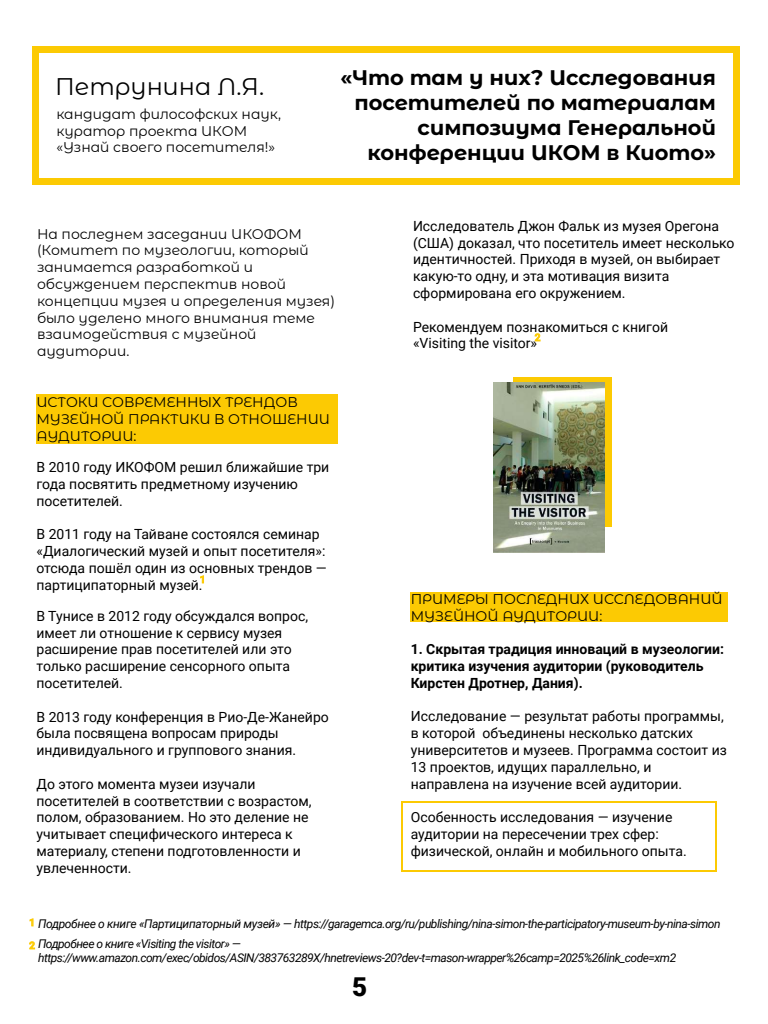
<style>
.page{position:relative;width:768px;height:1024px;background:#fff}
.page>*{position:absolute;margin:0;border:0;box-sizing:border-box;transform-origin:0 0}
.t1{font:900 26px "Roboto";color:#000}
.t2{font:24px "Montserrat Alternates";color:#000}
.t3{font:700 21px/25.2px "Montserrat Alternates";color:#000;text-align:right}
.t4{font:14px/16.8px "Roboto";color:#000}
.t5{font:14px/16.8px "Montserrat Alternates";color:#000}
.t6{font:700 14px/16.8px "Roboto";color:#000}
.t7{font:italic 12px/20px "Roboto";letter-spacing:-.04em;color:#000}
.t8{font:500 10px "Roboto";color:#fcca03}
</style>
<div class="page">
<div style="left:410px;top:592px;width:318px;height:30px;background:#fcca03"></div>
<div style="left:36px;top:394px;width:302px;height:50px;background:#fcca03"></div>
<div style="left:32px;top:46px;width:708px;height:139px;border:7px solid #fcca03"></div>
<svg style="left:200px;top:575px;width:4px;height:9px"></svg>
<svg style="left:29px;top:918px;width:5px;height:9px"></svg>
<svg style="left:29px;top:941px;width:7px;height:9px"></svg>
<div style="left:513px;top:377px;width:99px;height:150px;background:#fcca03"></div>
<img style="left:493px;top:382px;width:112px;height:171px">
<div style="left:401px;top:801px;width:316px;height:71px;border:2px solid #fcca03"></div>
<svg style="left:534px;top:333px;width:7px;height:9px"></svg>
<h2 class="t2" style="left:55px;top:70px;width:211px">Петрунина Л.Я.</h2>
<h3 class="t3" style="left:340px;top:64px;width:377px">«Что там у них? Исследования посетителей по материалам симпозиума Генеральной конференции ИКОМ в Киото»</h3>
<p class="t5" style="left:56px;top:105px;width:226px">кандидат философских наук, куратор проекта ИКОМ «Узнай своего посетителя!»</p>
<p class="t5" style="left:37px;top:225px;width:300px">На последнем заседании ИКОФОМ (Комитет по музеологии, который занимается разработкой и обсуждением перспектив новой концепции музея и определения музея) было уделено много внимания теме взаимодействия с музейной аудитории.</p>
<p class="t5" style="left:36px;top:393px;width:295px">ИСТОКИ СОВРЕМЕННЫХ ТРЕНДОВ<br>МУЗЕЙНОЙ ПРАКТИКИ В ОТНОШЕНИИ<br>АУДИТОРИИ:</p>
<p class="t4" style="left:36px;top:458px;width:294px">В 2010 году ИКОФОМ решил ближайшие три года посвятить предметному изучению посетителей.</p>
<p class="t4" style="left:36px;top:525px;width:292px">В 2011 году на Тайване состоялся семинар «Диалогический музей и опыт посетителя»: отсюда пошёл один из основных трендов — партиципаторный музей.</p>
<p class="t4" style="left:36px;top:607px;width:273px">В Тунисе в 2012 году обсуждался вопрос, имеет ли отношение к сервису музея расширение прав посетителей или это только расширение сенсорного опыта посетителей.</p>
<p class="t4" style="left:36px;top:708px;width:294px">В 2013 году конференция в Рио-Де-Жанейро была посвящена вопросам природы индивидуального и группового знания.</p>
<p class="t4" style="left:36px;top:775px;width:277px">До этого момента музеи изучали посетителей в соответствии с возрастом, полом, образованием. Но это деление не учитывает специфического интереса к материалу, степени подготовленности и увлеченности.</p>
<p class="t8" style="left:200px;top:572px;width:7px">1</p>
<p class="t4" style="left:413px;top:217px;width:323px">Исследователь Джон Фальк из музея Орегона (США) доказал, что посетитель имеет несколько идентичностей. Приходя в музей, он выбирает какую-то одну, и эта мотивация визита сформирована его окружением.</p>
<p class="t4" style="left:413px;top:318px;width:257px">Рекомендуем познакомиться с книгой «Visiting the visitor»</p>
<p class="t5" style="left:411px;top:590px;width:314px">ПРИМЕРЫ ПОСЛЕДНИХ ИССЛЕДОВАНИЙ<br>МУЗЕЙНОЙ АУДИТОРИИ:</p>
<p class="t6" style="left:411px;top:640px;width:315px">1. Скрытая традиция инноваций в музеологии: критика изучения аудитории (руководитель<br>Кирстен Дротнер, Дания).</p>
<p class="t4" style="left:411px;top:708px;width:318px">Исследование — результат работы программы, в которой объединены несколько датских университетов и музеев. Программа состоит из 13 проектов, идущих параллельно, и направлена на изучение всей аудитории.</p>
<p class="t4" style="left:411px;top:808px;width:278px">Особенность исследования — изучение аудитории на пересечении трех сфер: физической, онлайн и мобильного опыта.</p>
<p class="t7" style="left:38px;top:913px;width:684px">Подробнее о книге «Партиципаторный музей» — https://garagemca.org/ru/publishing/nina-simon-the-participatory-museum-by-nina-simon<br>Подробнее о книге «Visiting the visitor» —</p>
<p class="t7" style="left:38px;top:947px;width:640px">https://www.amazon.com/exec/obidos/ASIN/383763289X/hnetreviews-20?dev-t=mason-wrapper%26camp=2025%26link_code=xm2</p>
<p class="t8" style="left:29px;top:915px;width:7px">1</p>
<p class="t8" style="left:29px;top:938px;width:7px">2</p>
<h1 class="t1" style="left:352px;top:969px;width:17px">5</h1>
</div>
